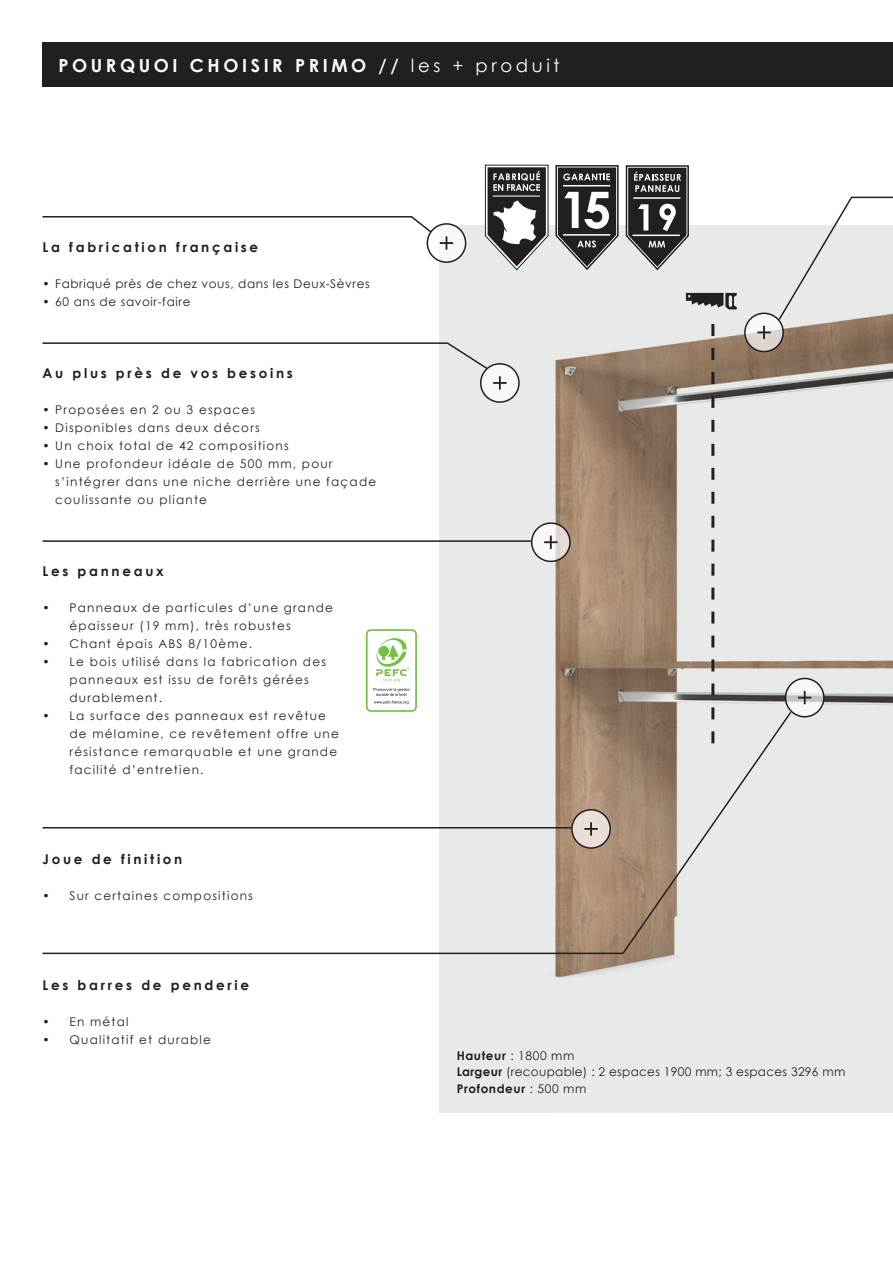
<style>
.page{position:relative;width:893px;height:1263px;background:#fff}
.page>*{position:absolute;margin:0;border:0;box-sizing:border-box;transform-origin:0 0}
.t1{font:700 18px "Century Gothic";letter-spacing:.2em;color:#fff}
.t2{font:700 13.5px "Century Gothic";letter-spacing:.2em;color:#231f20}
.t3{font:12px/18px "Century Gothic";letter-spacing:.1em;color:#231f20}
.t4{font:12px/16.5px "Century Gothic";letter-spacing:.025em;color:#231f20}
.t5{font:12px "Century Gothic";letter-spacing:.05em;color:#231f20}
.s1{font-weight:400}
.s2{font-weight:700}
</style>
<div class="page">
<img style="left:440px;top:226px;width:453px;height:886px">
<svg style="left:745px;top:313px;width:38px;height:39px"></svg>
<div style="left:744px;top:313px;width:40px;height:39px;border:2px solid #231f20;border-radius:50%"></div>
<svg style="left:757px;top:326px;width:14px;height:13px"></svg>
<svg style="left:532px;top:523px;width:38px;height:38px"></svg>
<div style="left:531px;top:522px;width:40px;height:40px;border:2px solid #231f20;border-radius:50%"></div>
<svg style="left:544px;top:536px;width:13px;height:13px"></svg>
<svg style="left:481px;top:364px;width:38px;height:38px"></svg>
<div style="left:480px;top:363px;width:40px;height:40px;border:2px solid #231f20;border-radius:50%"></div>
<svg style="left:42px;top:342px;width:464px;height:48px"></svg>
<svg style="left:777px;top:196px;width:116px;height:125px"></svg>
<hr style="left:43px;top:540px;width:488px;height:2px;background:#231f20">
<div style="left:43px;top:43px;width:850px;height:44px;background:#231f20"></div>
<svg style="left:686px;top:293px;width:51px;height:16px"></svg>
<div style="left:366px;top:629px;width:51px;height:83px;border:2px solid #76c043;border-radius:4px"></div>
<svg style="left:373px;top:688px;width:36px;height:16px"></svg>
<svg style="left:376px;top:638px;width:33px;height:43px"></svg>
<svg style="left:427px;top:224px;width:39px;height:38px"></svg>
<div style="left:427px;top:223px;width:39px;height:40px;border:2px solid #231f20;border-radius:50%"></div>
<svg style="left:440px;top:236px;width:13px;height:14px"></svg>
<svg style="left:42px;top:216px;width:391px;height:18px"></svg>
<svg style="left:711px;top:324px;width:3px;height:386px"></svg>
<svg style="left:786px;top:678px;width:38px;height:39px"></svg>
<div style="left:785px;top:678px;width:40px;height:39px;border:2px solid #231f20;border-radius:50%"></div>
<svg style="left:798px;top:691px;width:13px;height:13px"></svg>
<svg style="left:42px;top:710px;width:751px;height:245px"></svg>
<svg style="left:485px;top:164px;width:205px;height:107px;background:#7a7879"></svg>
<h1 class="t1" style="left:58px;top:52px;width:503px">POURQUOI CHOISIR PRIMO // <span class="s1">les + produit</span></h1>
<p class="t2" style="left:43px;top:237px;width:217px">La fabrication française</p>
<p class="t5" style="left:43px;top:275px;width:329px">• Fabriqué près de chez vous, dans les Deux-Sèvres</p>
<p class="t5" style="left:43px;top:293px;width:149px">• 60 ans de savoir‑faire</p>
<p class="t2" style="left:43px;top:363px;width:252px">Au plus près de vos besoins</p>
<p class="t3" style="left:43px;top:400px;width:214px">• Proposées en 2 ou 3 espaces</p>
<p class="t3" style="left:43px;top:418px;width:219px">• Disponibles dans deux décors</p>
<p class="t3" style="left:43px;top:436px;width:248px">• Un choix total de 42 compositions</p>
<p class="t3" style="left:55px;top:454px;width:322px;text-indent:-13px">• Une profondeur idéale de 500 mm, pour s’intégrer dans une niche derrière une façade coulissante ou pliante</p>
<p class="t2" style="left:43px;top:561px;width:123px">Les panneaux</p>
<p class="t3" style="left:70px;top:598px;width:265px;text-indent:-27px">• Panneaux de particules d’une grande épaisseur (19 mm), très robustes</p>
<p class="t3" style="left:43px;top:634px;width:211px">• Chant épais ABS 8/10ème.</p>
<p class="t3" style="left:70px;top:652px;width:258px;text-indent:-27px">• Le bois utilisé dans la fabrication des panneaux est issu de forêts gérées durablement.</p>
<p class="t3" style="left:70px;top:706px;width:271px;text-indent:-27px">• La surface des panneaux est revêtue de mélamine, ce revêtement offre une résistance remarquable et une grande facilité d’entretien.</p>
<p class="t2" style="left:43px;top:849px;width:141px">Joue de finition</p>
<p class="t3" style="left:43px;top:886px;width:212px">• Sur certaines compositions</p>
<p class="t2" style="left:43px;top:975px;width:208px">Les barres de penderie</p>
<p class="t3" style="left:43px;top:1012px;width:88px">• En métal</p>
<p class="t3" style="left:43px;top:1030px;width:170px">• Qualitatif et durable</p>
<p class="t4" style="left:457px;top:1047px;width:390px"><span class="s2">Hauteur</span> : 1800 mm<br><span class="s2">Largeur</span> (recoupable) : 2 espaces 1900 mm; 3 espaces 3296 mm<br><span class="s2">Profondeur</span> : 500 mm</p>
</div>
